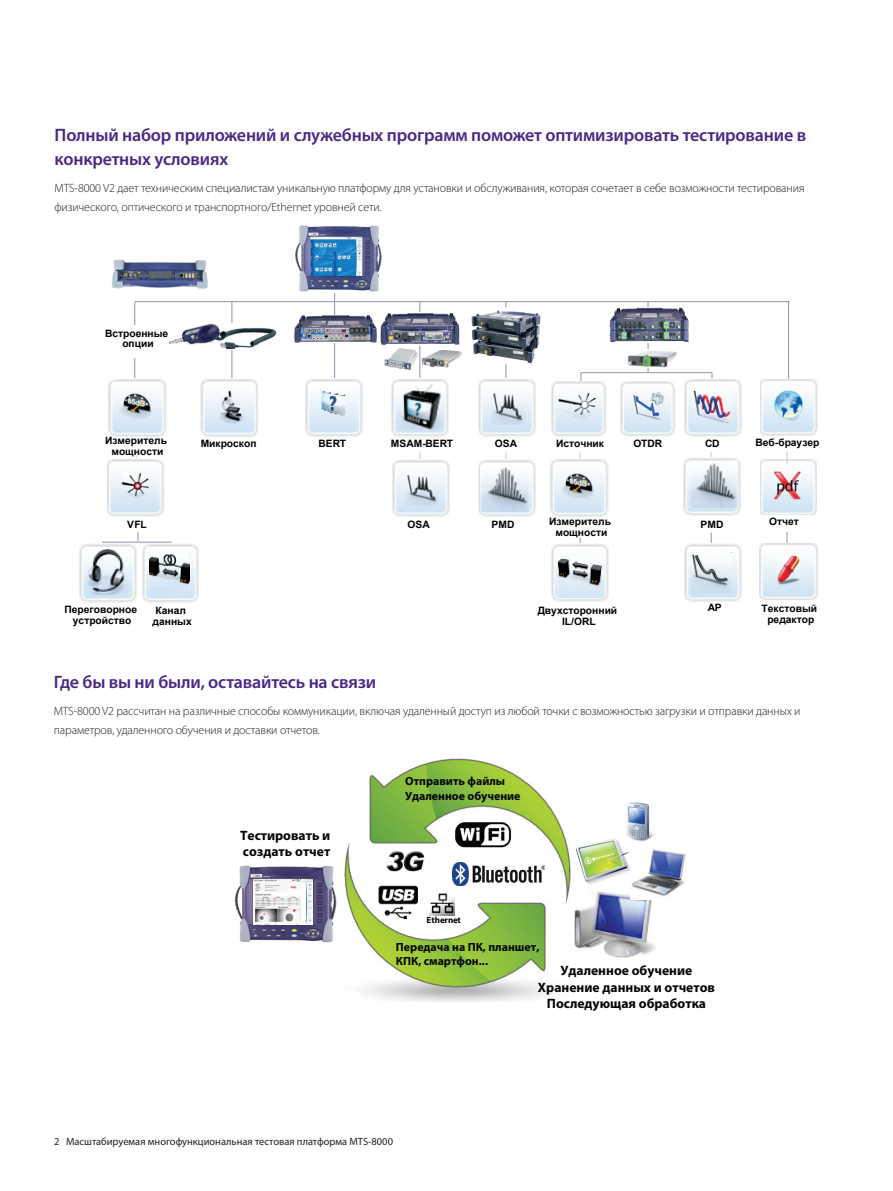
<style>
.page{position:relative;width:893px;height:1191px;background:#fff}
.page>*{position:absolute;margin:0;border:0;box-sizing:border-box;transform-origin:0 0}
.Header_12_16{font:600 18px/24px "Myriad Pro";letter-spacing:-.01em;color:#4a2785}
.t1{font:700 13.65px/16.4px "Myriad Pro";color:#050504}
.Body_text_8_12_5{font:300 12px/18.8px "Myriad Pro";letter-spacing:-.01em;color:#231f20}
.t2{font:700 11.85px/14.2px "Myriad Pro";color:#050504}
.Running_foot__left{font:10.5px "Myriad Pro";color:#231f20}
.t3{font:700 10.2px/10.8px "Arial";color:#000101;text-align:center}
.t4{font:700 9px "Myriad Pro";letter-spacing:-.025em;color:#050504}
</style>
<div class="page">
<hr style="left:134px;top:301px;width:1px;height:87px;background:#9290b2">
<hr style="left:232px;top:301px;width:1px;height:82px;background:#9290b2">
<hr style="left:334px;top:301px;width:1px;height:82px;background:#9290b2">
<hr style="left:505px;top:301px;width:1px;height:82px;background:#9290b2">
<hr style="left:171px;top:542px;width:1px;height:51px;background:#9290b2">
<hr style="left:102px;top:542px;width:69px;height:1px;background:#9290b2">
<hr style="left:648px;top:301px;width:1px;height:71px;background:#9290b2">
<hr style="left:788px;top:301px;width:1px;height:81px;background:#9290b2">
<hr style="left:135px;top:301px;width:654px;height:1px;background:#9290b2">
<div style="left:109px;top:325px;width:53px;height:32px;background:#fff"></div>
<hr style="left:581px;top:372px;width:131px;height:1px;background:#9290b2">
<img style="left:472px;top:308px;width:68px;height:55px">
<img style="left:478px;top:460px;width:57px;height:57px">
<img style="left:481px;top:466px;width:49px;height:46px">
<img style="left:169px;top:323px;width:108px;height:26px">
<img style="left:108px;top:379px;width:59px;height:58px">
<img style="left:392px;top:460px;width:57px;height:57px">
<img style="left:108px;top:459px;width:57px;height:58px">
<img style="left:200px;top:379px;width:57px;height:58px">
<img style="left:305px;top:379px;width:57px;height:58px">
<img style="left:312px;top:384px;width:45px;height:45px">
<img style="left:403px;top:471px;width:37px;height:34px">
<img style="left:478px;top:379px;width:57px;height:58px">
<img style="left:489px;top:390px;width:37px;height:34px">
<img style="left:143px;top:543px;width:56px;height:60px">
<img style="left:150px;top:553px;width:40px;height:36px">
<img style="left:80px;top:544px;width:56px;height:59px">
<img style="left:85px;top:549px;width:44px;height:46px">
<img style="left:620px;top:381px;width:56px;height:56px">
<img style="left:684px;top:458px;width:56px;height:58px">
<img style="left:689px;top:461px;width:48px;height:46px">
<img style="left:609px;top:308px;width:80px;height:35px">
<img style="left:294px;top:315px;width:82px;height:28px">
<img style="left:684px;top:379px;width:57px;height:58px">
<img style="left:693px;top:390px;width:40px;height:36px">
<img style="left:684px;top:544px;width:57px;height:58px">
<img style="left:691px;top:552px;width:41px;height:41px">
<img style="left:552px;top:381px;width:55px;height:56px">
<img style="left:557px;top:391px;width:40px;height:32px">
<img style="left:550px;top:459px;width:59px;height:58px">
<img style="left:552px;top:544px;width:57px;height:58px">
<img style="left:557px;top:556px;width:46px;height:41px">
<img style="left:628px;top:349px;width:49px;height:19px">
<img style="left:421px;top:349px;width:40px;height:19px">
<img style="left:385px;top:348px;width:33px;height:22px">
<img style="left:112px;top:259px;width:96px;height:30px">
<hr style="left:419px;top:301px;width:1px;height:82px;background:#9290b2">
<img style="left:380px;top:312px;width:80px;height:33px">
<img style="left:391px;top:379px;width:57px;height:58px">
<img style="left:397px;top:384px;width:46px;height:45px">
<img style="left:760px;top:459px;width:56px;height:55px">
<svg style="left:787px;top:451px;width:1px;height:12px"></svg>
<img style="left:760px;top:380px;width:57px;height:56px">
<img style="left:759px;top:543px;width:58px;height:57px">
<img style="left:295px;top:225px;width:87px;height:67px">
<img style="left:344px;top:758px;width:227px;height:243px">
<img style="left:453px;top:863px;width:92px;height:22px">
<img style="left:455px;top:821px;width:57px;height:26px">
<img style="left:626px;top:802px;width:30px;height:39px">
<img style="left:574px;top:891px;width:82px;height:67px">
<img style="left:576px;top:838px;width:54px;height:46px">
<img style="left:630px;top:849px;width:56px;height:50px">
<img style="left:234px;top:865px;width:103px;height:78px">
<img style="left:253px;top:879px;width:60px;height:45px">
<img style="left:386px;top:847px;width:39px;height:28px">
<img style="left:429px;top:892px;width:26px;height:23px">
<img style="left:378px;top:885px;width:39px;height:33px">
<p class="Header_12_16" style="left:55px;top:123px;width:753px">Полный набор приложений и служебных программ поможет оптимизировать тестирование в конкретных условиях</p>
<p class="Body_text_8_12_5" style="left:55px;top:179px;width:751px">MTS-8000 V2 дает техническим специалистам уникальную платформу для установки и обслуживания, которая сочетает в себе возможности тестирования физического, оптического и транспортного/Ethernet уровней сети.</p>
<p class="t3" style="left:105px;top:328px;width:65px">Встроенные опции</p>
<p class="t3" style="left:105px;top:435px;width:63px">Измеритель мощности</p>
<p class="t3" style="left:201px;top:439px;width:57px">Микроскоп</p>
<p class="t3" style="left:319px;top:439px;width:29px">BERT</p>
<p class="t3" style="left:391px;top:439px;width:64px">MSAM-BERT</p>
<p class="t3" style="left:495px;top:439px;width:24px">OSA</p>
<p class="t3" style="left:633px;top:439px;width:30px">OTDR</p>
<p class="t3" style="left:556px;top:439px;width:49px">Источник</p>
<p class="t3" style="left:705px;top:439px;width:16px">CD</p>
<p class="t3" style="left:755px;top:437px;width:65px">Веб-браузер</p>
<p class="t3" style="left:127px;top:519px;width:21px">VFL</p>
<p class="t3" style="left:407px;top:519px;width:24px">OSA</p>
<p class="t3" style="left:491px;top:519px;width:25px">PMD</p>
<p class="t3" style="left:549px;top:516px;width:63px">Измеритель мощности</p>
<p class="t3" style="left:700px;top:519px;width:25px">PMD</p>
<p class="t3" style="left:769px;top:517px;width:31px">Отчет</p>
<p class="t3" style="left:64px;top:604px;width:74px">Переговорное устройство</p>
<p class="t3" style="left:153px;top:605px;width:41px;text-align:left">Канал данных</p>
<p class="t3" style="left:538px;top:605px;width:81px">Двухсторонний<br>IL/ORL</p>
<p class="t3" style="left:708px;top:602px;width:15px">AP</p>
<p class="t3" style="left:762px;top:603px;width:57px">Текстовый редактор</p>
<p class="Header_12_16" style="left:54px;top:669px;width:324px">Где бы вы ни были, оставайтесь на связи</p>
<p class="Body_text_8_12_5" style="left:54px;top:701px;width:748px">MTS-8000 V2 рассчитан на различные способы коммуникации, включая удаленный доступ из любой точки с возможностью загрузки и отправки данных и параметров, удаленного обучения и доставки отчетов.</p>
<p class="t1" style="left:240px;top:826px;width:92px">Тестировать и создать отчет</p>
<p class="t2" style="left:405px;top:773px;width:117px">Отправить файлы<br>Удаленное обучение</p>
<p class="t4" style="left:426px;top:914px;width:36px">Ethernet</p>
<p class="t2" style="left:396px;top:939px;width:145px">Передача на ПК, планшет,<br>КПК, смартфон...</p>
<p class="t1" style="left:538px;top:962px;width:179px;text-align:center">Удаленное обучение<br>Хранение данных и отчетов<br>Последующая обработка</p>
<p class="Running_foot__left" style="left:54px;top:1134px;width:341px">2 Масштабируемая многофункциональная тестовая платформа MTS-8000</p>
</div>
